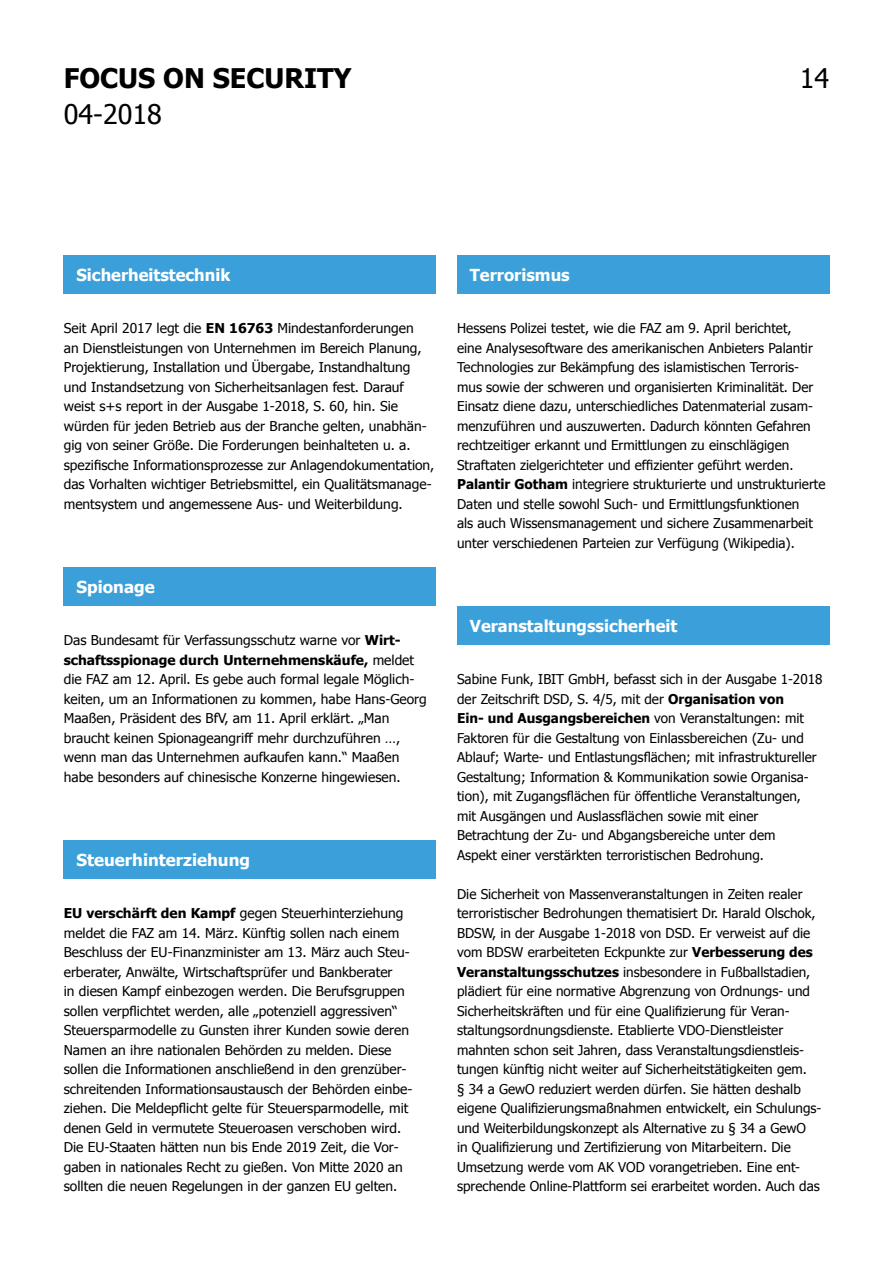
<style>
.page{position:relative;width:893px;height:1263px;background:#fff}
.page>*{position:absolute;margin:0;border:0;box-sizing:border-box;transform-origin:0 0}
.t1{font:700 27px "Tahoma";color:#000}
.t2{font:27px "Tahoma";color:#000}
.t3{font:700 16.5px "Tahoma";color:#fff}
.t4{font:13.5px/19.5px "Tahoma";color:#000}
.s1{font-weight:700}
</style>
<div class="page">
<div style="left:64px;top:255px;width:372px;height:39px;background:#3ba0da"></div>
<div style="left:64px;top:567px;width:372px;height:39px;background:#3ba0da"></div>
<div style="left:64px;top:840px;width:372px;height:39px;background:#3ba0da"></div>
<div style="left:457px;top:255px;width:372px;height:39px;background:#3ba0da"></div>
<div style="left:457px;top:606px;width:372px;height:39px;background:#3ba0da"></div>
<h1 class="t1" style="left:64px;top:59px;width:289px">FOCUS ON SECURITY</h1>
<h1 class="t2" style="left:64px;top:96px;width:100px">04-2018</h1>
<h1 class="t2" style="left:800px;top:60px;width:31px">14</h1>
<p class="t3" style="left:77px;top:263px;width:155px">Sicherheitstechnik</p>
<p class="t4" style="left:64px;top:318px;width:372px">Seit April 2017 legt die <span class="s1">EN 16763</span> Mindestanforderungen<br>an Dienstleistungen von Unternehmen im Bereich Planung, Projektierung, Installation und Übergabe, Instandhaltung und Instandsetzung von Sicherheitsanlagen fest. Darauf weist s+s report in der Ausgabe 1-2018, S. 60, hin. Sie würden für jeden Betrieb aus der Branche gelten, unabhän&shy;gig von seiner Größe. Die Forderungen beinhalteten u. a. spezifische Informationsprozesse zur Anlagendokumentation, das Vorhalten wichtiger Betriebsmittel, ein Qualitätsmanage&shy;mentsystem und angemessene Aus- und Weiterbildung.</p>
<p class="t3" style="left:77px;top:575px;width:80px">Spionage</p>
<p class="t4" style="left:64px;top:630px;width:364px">Das Bundesamt für Verfassungsschutz warne vor <span class="s1">Wirt&shy;schaftsspionage durch Unternehmenskäufe,</span> meldet die FAZ am 12. April. Es gebe auch formal legale Möglich&shy;keiten, um an Informationen zu kommen, habe Hans-Georg Maaßen, Präsident des BfV, am 11. April erklärt. „Man braucht keinen Spionageangriff mehr durchzuführen …, wenn man das Unternehmen aufkaufen kann.“ Maaßen habe besonders auf chinesische Konzerne hingewiesen.</p>
<p class="t3" style="left:77px;top:848px;width:175px">Steuerhinterziehung</p>
<p class="t4" style="left:64px;top:903px;width:350px"><span class="s1">EU verschärft den Kampf</span> gegen Steuerhinterziehung meldet die FAZ am 14. März. Künftig sollen nach einem Beschluss der EU-Finanzminister am 13. März auch Steu&shy;erberater, Anwälte, Wirtschaftsprüfer und Bankberater<br>in diesen Kampf einbezogen werden. Die Berufsgruppen sollen verpflichtet werden, alle „potenziell aggressiven“ Steuersparmodelle zu Gunsten ihrer Kunden sowie deren Namen an ihre nationalen Behörden zu melden. Diese sollen die Informationen anschließend in den grenzüber&shy;schreitenden Informationsaustausch der Behörden einbe&shy;ziehen. Die Meldepflicht gelte für Steuersparmodelle, mit denen Geld in vermutete Steueroasen verschoben wird.<br>Die EU-Staaten hätten nun bis Ende 2019 Zeit, die Vor&shy;gaben in nationales Recht zu gießen. Von Mitte 2020 an sollten die neuen Regelungen in der ganzen EU gelten.</p>
<p class="t3" style="left:470px;top:263px;width:101px">Terrorismus</p>
<p class="t4" style="left:457px;top:318px;width:370px">Hessens Polizei testet, wie die FAZ am 9. April berichtet,<br>eine Analysesoftware des amerikanischen Anbieters Palantir Technologies zur Bekämpfung des islamistischen Terroris&shy;mus sowie der schweren und organisierten Kriminalität. Der Einsatz diene dazu, unterschiedliches Datenmaterial zusam&shy;menzuführen und auszuwerten. Dadurch könnten Gefahren rechtzeitiger erkannt und Ermittlungen zu einschlägigen Straftaten zielgerichteter und effizienter geführt werden.<br><span class="s1">Palantir Gotham</span> integriere strukturierte und unstrukturierte Daten und stelle sowohl Such- und Ermittlungsfunktionen<br>als auch Wissensmanagement und sichere Zusammenarbeit unter verschiedenen Parteien zur Verfügung (Wikipedia).</p>
<p class="t3" style="left:470px;top:614px;width:209px">Veranstaltungssicherheit</p>
<p class="t4" style="left:457px;top:669px;width:367px">Sabine Funk, IBIT GmbH, befasst sich in der Ausgabe 1-2018 der Zeitschrift DSD, S. 4/5, mit der <span class="s1">Organisation von<br>Ein- und Ausgangsbereichen</span> von Veranstaltungen: mit Faktoren für die Gestaltung von Einlassbereichen (Zu- und Ablauf; Warte- und Entlastungsflächen; mit infrastruktureller Gestaltung; Information &amp; Kommunikation sowie Organisa&shy;tion), mit Zugangsflächen für öffentliche Veranstaltungen, mit Ausgängen und Auslassflächen sowie mit einer Betrachtung der Zu- und Abgangsbereiche unter dem<br>Aspekt einer verstärkten terroristischen Bedrohung.</p>
<p class="t4" style="left:457px;top:883px;width:366px">Die Sicherheit von Massenveranstaltungen in Zeiten realer terroristischer Bedrohungen thematisiert Dr. Harald Olschok, BDSW, in der Ausgabe 1-2018 von DSD. Er verweist auf die vom BDSW erarbeiteten Eckpunkte zur <span class="s1">Verbesserung des Veranstaltungsschutzes</span> insbesondere in Fußballstadien, plädiert für eine normative Abgrenzung von Ordnungs- und Sicherheitskräften und für eine Qualifizierung für Veran&shy;staltungsordnungsdienste. Etablierte VDO-Dienstleister mahnten schon seit Jahren, dass Veranstaltungsdienstleis&shy;tungen künftig nicht weiter auf Sicherheitstätigkeiten gem.<br>§ 34 a GewO reduziert werden dürfen. Sie hätten deshalb eigene Qualifizierungsmaßnahmen entwickelt, ein Schulungs&shy;und Weiterbildungskonzept als Alternative zu § 34 a GewO<br>in Qualifizierung und Zertifizierung von Mitarbeitern. Die Umsetzung werde vom AK VOD vorangetrieben. Eine ent&shy;sprechende Online-Plattform sei erarbeitet worden. Auch das</p>
</div>
